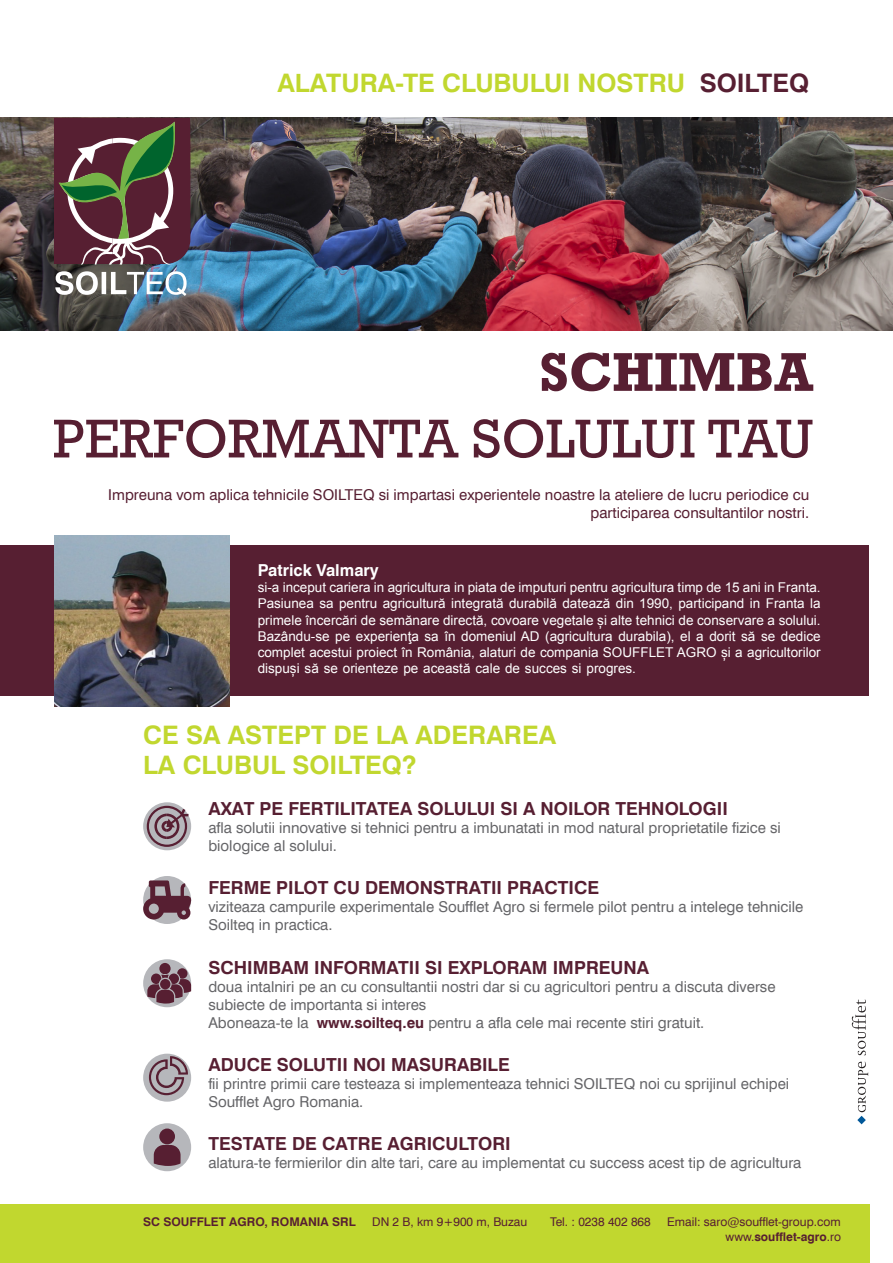
<style>
.page{position:relative;width:893px;height:1263px;background:#fff}
.page>*{position:absolute;margin:0;border:0;box-sizing:border-box;transform-origin:0 0}
.t1{font:55.5px "Rockwell";color:#571f32}
.t2{font:700 55.5px "Rockwell";color:#571f32}
.t3{font:700 25.5px "Swiss 721 AT";color:#c1d72f}
.t4{font:700 25.5px "Swiss 721 AT";color:#571f32}
.t5{font:700 18px "Swiss 721 AT";color:#571f32}
.t6{font:700 16.5px "Swiss 721 AT";color:#fff}
.t7{font:15px/18px "Swiss 721 AT";color:#656568}
.t8{font:15px/18px "Swiss 721 AT";color:#571f32;text-align:right}
.t9{font:13.5px/16.2px "Arial";color:#fff}
.t10{font:12px "Swiss 721 AT";color:#571f32}
.t11{font:700 12px "Swiss 721 AT";color:#571f32}
.s1{font-weight:700;color:#571f32}
.s2{font-weight:400}
</style>
<div class="page">
<div style="left:0;top:545px;width:868px;height:150px;background:#571f32"></div>
<div style="left:0;top:1204px;width:869px;height:59px;background:#c1d72f"></div>
<img style="left:0;top:118px;width:893px;height:212px">
<svg style="left:54px;top:118px;width:136px;height:147px;background:#624948"></svg>
<img style="left:54px;top:535px;width:176px;height:171px">
<div style="left:143px;top:1123px;width:48px;height:48px;background:#b6b7bb;border-radius:50%"></div>
<div style="left:143px;top:1054px;width:48px;height:48px;background:#b6b7bb;border-radius:50%"></div>
<div style="left:143px;top:959px;width:48px;height:48px;background:#b6b7bb;border-radius:50%"></div>
<div style="left:143px;top:876px;width:48px;height:48px;background:#b6b7bb;border-radius:50%"></div>
<div style="left:143px;top:802px;width:48px;height:48px;background:#b6b7bb;border-radius:50%"></div>
<svg style="left:143px;top:880px;width:49px;height:39px"></svg>
<svg style="left:147px;top:963px;width:44px;height:40px"></svg>
<div style="left:159px;top:1128px;width:16px;height:16px;background:#571f32;border-radius:50%"></div>
<svg style="left:154px;top:1145px;width:27px;height:21px"></svg>
<svg style="left:55px;top:271px;width:132px;height:25px"></svg>
<svg style="left:147px;top:806px;width:42px;height:41px"></svg>
<svg style="left:149px;top:1056px;width:39px;height:39px"></svg>
<svg style="left:852px;top:999px;width:16px;height:125px"></svg>
<p class="t3" style="left:277px;top:68px;width:409px">ALATURA-TE CLUBULUI NOSTRU</p>
<p class="t4" style="left:700px;top:68px;width:111px">SOILTEQ</p>
<p class="t2" style="left:539px;top:339px;width:276px">SCHIMBA</p>
<p class="t1" style="left:53px;top:407px;width:762px">PERFORMANTA SOLULUI TAU</p>
<p class="t8" style="left:108px;top:485px;width:702px">Impreuna vom aplica tehnicile SOILTEQ si impartasi experientele noastre la ateliere de lucru periodice cu participarea consultantilor nostri.</p>
<p class="t6" style="left:258px;top:560px;width:123px">Patrick Valmary</p>
<p class="t9" style="left:258px;top:579px;width:564px">si a- inceput cariera in agricultura in piata de imputuri pentru agricultura timp de 15 ani in Franta.</p>
<p class="t9" style="left:258px;top:595px;width:564px">Pasiunea sa pentru agricultură integrată durabilă datează din 1990, participand in Franta la primele încercări de semănare directă, covoare vegetale și alte tehnici de conservare a solului.</p>
<p class="t9" style="left:258px;top:628px;width:564px;text-align:justify">Bazându-se pe experienţa sa în domeniul AD (agricultura durabila ,) el a dorit să se dedice complet acestui proiect în România, alaturi de compania SOUFFLET AGRO și a agricultorilor dispuși să se orienteze pe această cale de succes si progres.</p>
<p class="t3" style="left:143px;top:719px;width:414px">CE SA ASTEPT DE LA ADERAREA</p>
<p class="t3" style="left:143px;top:749px;width:275px">LA CLUBUL SOILTEQ?</p>
<p class="t5" style="left:208px;top:798px;width:521px">AXAT PE FERTILITATEA SOLULUI SI A NOILOR TEHNOLOGII</p>
<p class="t7" style="left:208px;top:819px;width:574px">afla solutii innovative si tehnici pentru a imbunatati in mod natural proprietatile fizice si biologice al solului.</p>
<p class="t5" style="left:208px;top:877px;width:392px">FERME PILOT CU DEMONSTRATII PRACTICE</p>
<p class="t7" style="left:208px;top:898px;width:596px">viziteaza campurile experimentale Soufflet Agro si fermele pilot pentru a intelege tehnicile<br>Soilteq in practica.</p>
<p class="t5" style="left:208px;top:956px;width:442px">SCHIMBAM INFORMATII SI EXPLORAM IMPREUNA</p>
<p class="t7" style="left:208px;top:977px;width:569px">doua intalniri pe an cu consultantii nostri dar si cu agricultori pentru a discuta diverse subiecte de importanta si interes</p>
<p class="t7" style="left:317px;top:1013px;width:389px"><span class="s1">www.soilteq.eu</span> pentru a afla cele mai recente stiri gratuit.</p>
<p class="t7" style="left:208px;top:1013px;width:102px">Aboneaza t e- la</p>
<p class="t5" style="left:208px;top:1053px;width:303px">ADUCE SOLUTII NOI MASURABILE</p>
<p class="t7" style="left:208px;top:1074px;width:582px">fii printre primii care testeaza si implementeaza tehnici SOILTEQ noi cu sprijinul echipei<br>Soufflet Agro Romania.</p>
<p class="t5" style="left:208px;top:1133px;width:304px">TESTATE DE CATRE AGRICULTORI</p>
<p class="t7" style="left:208px;top:1154px;width:595px">alatura t e- fermierilor din alte tari, care au implementat cu success acest tip de agricultura</p>
<p class="t11" style="left:143px;top:1215px;width:214px">SC SOUFFLET AGRO, ROMANIA SRL</p>
<p class="t10" style="left:372px;top:1215px;width:157px">DN B2 , km 9+900 m, Buzau</p>
<p class="t10" style="left:550px;top:1215px;width:102px">Tel :. 0238 402 868</p>
<p class="t10" style="left:667px;top:1215px;width:175px">Email: saro@soufflet-group.com</p>
<p class="t11" style="left:726px;top:1229px;width:117px"><span class="s2">www.</span>soufflet-agro<span class="s2">.ro</span></p>
</div>
